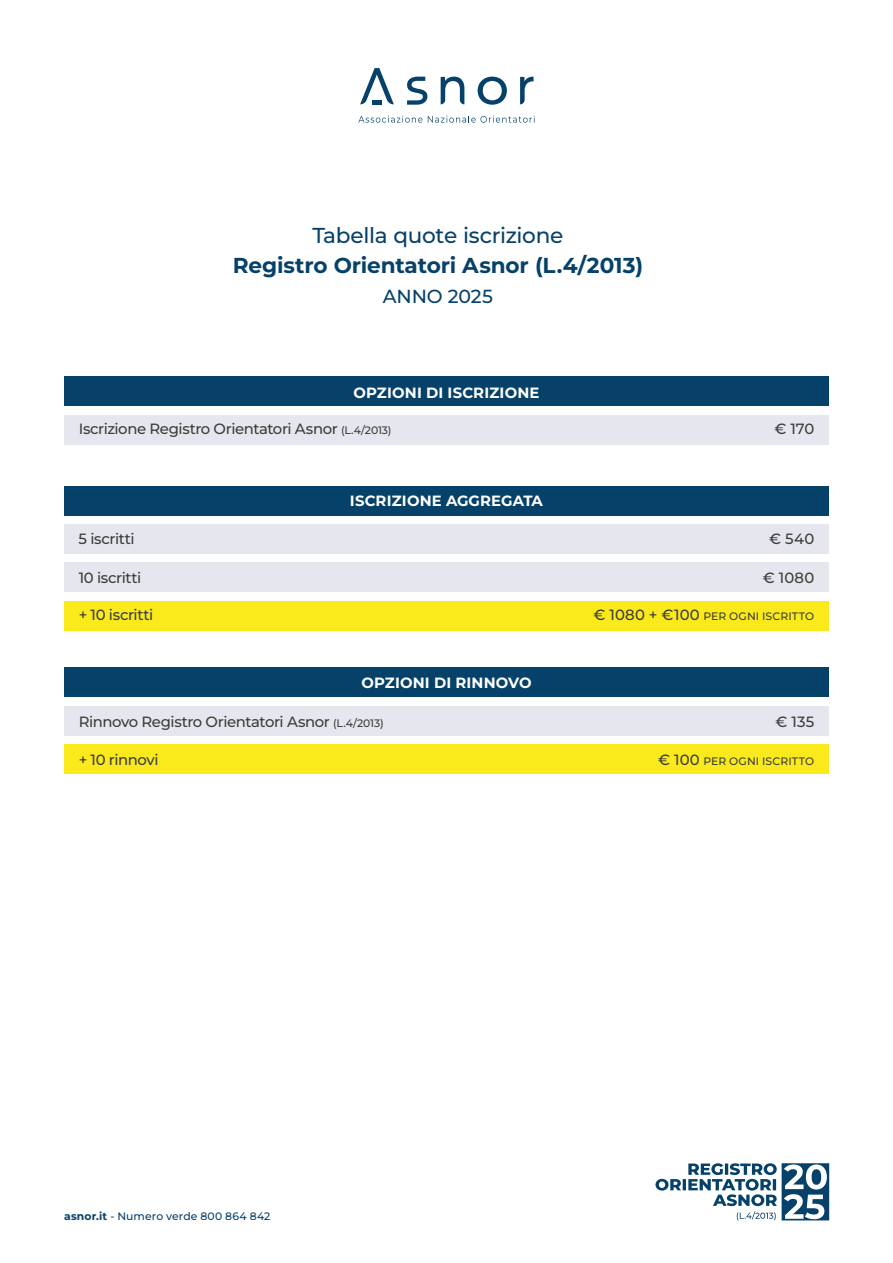
<style>
.page{position:relative;width:893px;height:1263px;background:#fff}
.page>*{position:absolute;margin:0;border:0;box-sizing:border-box;transform-origin:0 0}
.t1{font:700 21.6px "Montserrat";letter-spacing:-.005em;color:#064169}
.t2{font:500 21.6px "Montserrat";letter-spacing:-.015em;color:#064169}
.t3{font:500 18.9px "Montserrat";letter-spacing:-.01em;color:#064169}
.t4{font:500 14.85px "Montserrat";letter-spacing:-.025em;color:#3c3c3b}
.t5{font:700 14.85px "Montserrat";letter-spacing:.01em;color:#fff}
.t6{font:500 10.8px "Montserrat";letter-spacing:.01em;color:#3c3c3b}
.t7{font:500 10.8px "Montserrat";letter-spacing:.01em;color:#064169}
.s1{font-size:10.8px}
.s2{font-size:14.85px}
.s3{font-weight:700}
</style>
<div class="page">
<svg style="left:358px;top:116px;width:64px;height:7px"></svg>
<svg style="left:428px;top:116px;width:107px;height:7px"></svg>
<svg style="left:478px;top:77px;width:29px;height:28px"></svg>
<svg style="left:520px;top:77px;width:14px;height:27px"></svg>
<svg style="left:441px;top:77px;width:23px;height:27px"></svg>
<svg style="left:360px;top:68px;width:34px;height:36px"></svg>
<svg style="left:407px;top:77px;width:20px;height:28px"></svg>
<svg style="left:655px;top:1163px;width:174px;height:57px"></svg>
<div style="left:64px;top:376px;width:765px;height:30px;background:#064169"></div>
<div style="left:64px;top:415px;width:764px;height:29px;background:#e6e7ee"></div>
<div style="left:64px;top:486px;width:764px;height:30px;background:#064169"></div>
<div style="left:64px;top:524px;width:764px;height:30px;background:#e6e7ee"></div>
<div style="left:64px;top:562px;width:764px;height:30px;background:#e6e7ee"></div>
<div style="left:64px;top:601px;width:764px;height:29px;background:#faea1b"></div>
<div style="left:64px;top:706px;width:764px;height:30px;background:#e6e7ee"></div>
<div style="left:64px;top:744px;width:764px;height:30px;background:#faea1b"></div>
<div style="left:64px;top:668px;width:765px;height:29px;background:#064169"></div>
<h1 class="t2" style="left:312px;top:221px;width:253px">Tabella quote iscrizione</h1>
<h1 class="t1" style="left:233px;top:250px;width:412px">Registro Orientatori Asnor (L.4/2013)</h1>
<p class="t3" style="left:383px;top:283px;width:112px">ANNO 2025</p>
<p class="t5" style="left:353px;top:382px;width:187px">OPZIONI DI ISCRIZIONE</p>
<p class="t4" style="left:79px;top:418px;width:314px">Iscrizione Registro Orientatori Asnor <span class="s1">(L.4/2013)</span></p>
<p class="t4" style="left:774px;top:418px;width:41px">€ 170</p>
<p class="t5" style="left:350px;top:490px;width:195px">ISCRIZIONE AGGREGATA</p>
<p class="t4" style="left:79px;top:528px;width:57px">5 iscritti</p>
<p class="t4" style="left:769px;top:528px;width:46px">€ 540</p>
<p class="t4" style="left:79px;top:567px;width:64px">10 iscritti</p>
<p class="t4" style="left:763px;top:567px;width:53px">€ 1080</p>
<p class="t4" style="left:79px;top:605px;width:76px">+ 10 iscritti</p>
<p class="t6" style="left:593px;top:609px;width:222px"><span class="s2">€ 1080 + €100</span> PER OGNI ISCRITTO</p>
<p class="t5" style="left:361px;top:672px;width:172px">OPZIONI DI RINNOVO</p>
<p class="t4" style="left:79px;top:711px;width:306px">Rinnovo Registro Orientatori Asnor <span class="s1">(L.4/2013)</span></p>
<p class="t4" style="left:776px;top:711px;width:40px">€ 135</p>
<p class="t4" style="left:79px;top:749px;width:81px">+ 10 rinnovi</p>
<p class="t6" style="left:658px;top:753px;width:158px"><span class="s2">€ 100</span> PER OGNI ISCRITTO</p>
<p class="t7" style="left:64px;top:1209px;width:208px"><span class="s3">asnor.it</span> - Numero verde 800 864 842</p>
</div>
